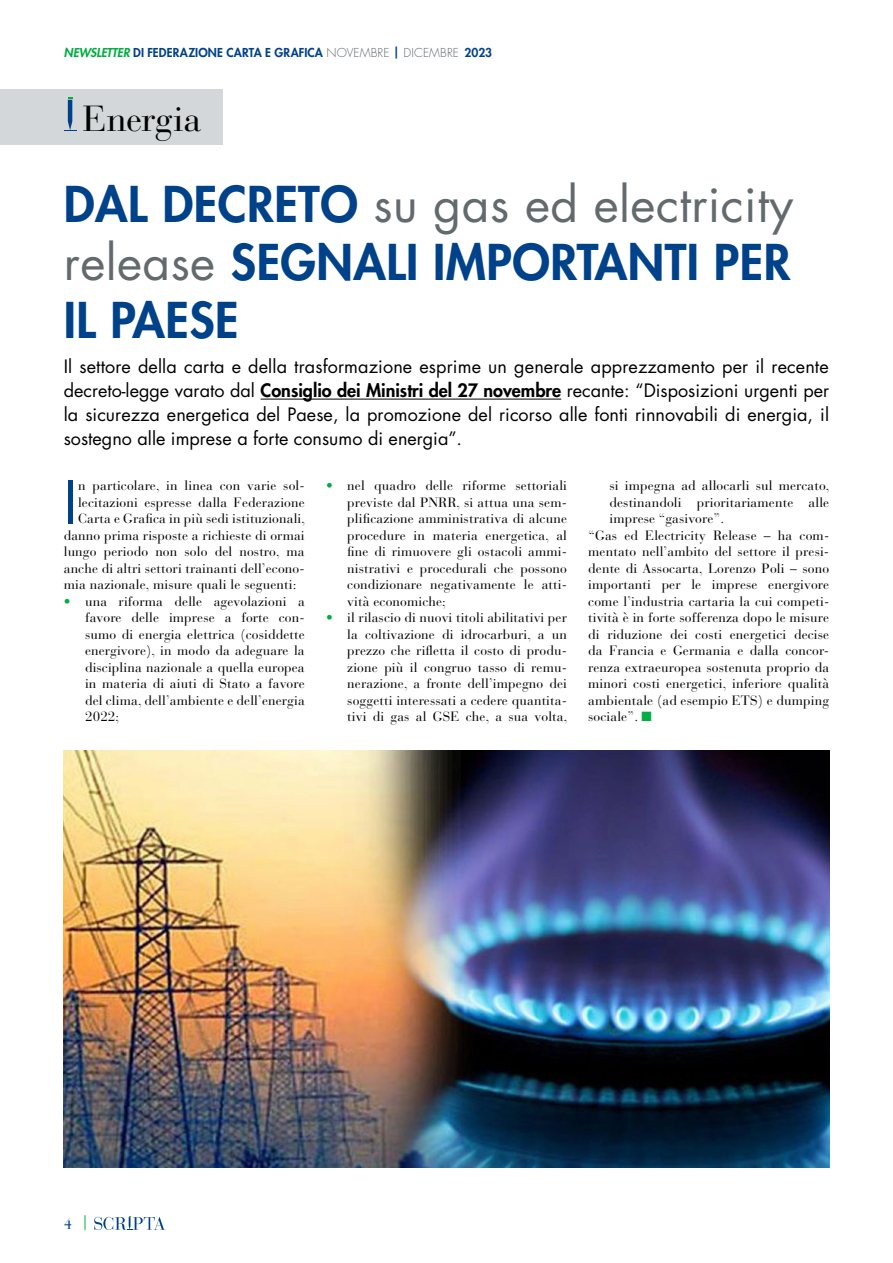
<style>
.page{position:relative;width:893px;height:1263px;background:#fff}
.page>*{position:absolute;margin:0;border:0;box-sizing:border-box;transform-origin:0 0}
.t1{font:57.3px "Futura Std";color:#004289}
.t2{font:800 48px/57.6px "Futura Std";letter-spacing:.01em;color:#004289;text-align:justify}
.t3{font:36px "Bauer Bodoni Std";letter-spacing:-.01em;color:#000}
.t4{font:18px/24px "Futura Std";color:#000;text-align:justify}
.t5{font:15px "Bauer Bodoni Std";color:#004289}
.t6{font:13.5px/16.5px "Bauer Bodoni Std";letter-spacing:.01em;color:#000;text-align:justify}
.t7{font:800 12px "Futura Std";letter-spacing:.01em;color:#004289}
.s1{font-style:italic;color:#00ae43}
.s2{font-weight:300;color:#626a6e}
.s3{font-weight:400;color:#626a6e}
.s4{font-weight:800}
.s5{color:#00ae43}
</style>
<div class="page">
<svg style="left:94px;top:1216px;width:71px;height:14px"></svg>
<svg style="left:85px;top:1215px;width:1px;height:15px"></svg>
<div style="left:0;top:89px;width:223px;height:56px;background:#d3d7d9"></div>
<hr style="left:261px;top:399px;width:300px;height:1px;background:#000">
<img style="left:64px;top:750px;width:765px;height:417px">
<svg style="left:64px;top:97px;width:12px;height:34px"></svg>
<p class="t7" style="left:64px;top:45px;width:430px"><span class="s1">NEWSLETTER</span> DI FEDERAZIONE CARTA E GRAFICA <span class="s2">NOVEMBRE</span> | <span class="s2">DICEMBRE</span> 2023</p>
<h3 class="t3" style="left:83px;top:97px;width:120px">Energia</h3>
<h2 class="t2" style="left:64px;top:176px;width:731px">DAL DECRETO <span class="s3">su gas ed electricity release</span> SEGNALI IMPORTANTI PER IL PAESE</h2>
<p class="t4" style="left:64px;top:355px;width:767px">Il settore della carta e della trasformazione esprime un generale apprezzamento per il recente decreto-legge varato dal <span class="s4">Consiglio dei Ministri del 27 novembre</span> recante: “Disposizioni urgenti per la sicurezza energetica del Paese, la promozione del ricorso alle fonti rinnovabili di energia, il sostegno alle imprese a forte consumo di energia”.</p>
<h1 class="t1" style="left:64px;top:466px;width:15px">I</h1>
<p class="t6" style="left:78px;top:478px;width:228px">n particolare, in linea con varie sol-</p>
<p class="t6" style="left:78px;top:494px;width:228px">lecitazioni espresse dalla Federazione</p>
<p class="t6" style="left:78px;top:511px;width:229px">Carta e Grafica in più sedi istituzionali,</p>
<p class="t6" style="left:64px;top:527px;width:242px">danno prima risposte a richieste di ormai</p>
<p class="t6" style="left:64px;top:544px;width:242px">lungo periodo non solo del nostro, ma</p>
<p class="t6" style="left:64px;top:560px;width:242px">anche di altri settori trainanti dell’econo-</p>
<p class="t6" style="left:64px;top:577px;width:234px">mia nazionale, misure quali le seguenti:</p>
<p class="t6" style="left:85px;top:593px;width:221px;text-indent:-21px"><span class="s5">•</span> una riforma delle agevolazioni a favore delle imprese a forte con&shy;sumo di energia elettrica (cosiddette energivore), in modo da adeguare la disciplina nazionale a quella europea in materia di aiuti di Stato a favore del clima, dell’ambiente e dell’energia 2022;</p>
<p class="t6" style="left:347px;top:478px;width:221px;text-indent:-21px"><span class="s5">•</span> nel quadro delle riforme settoriali previste dal PNRR, si attua una sem&shy;plificazione amministrativa di alcune procedure in materia energetica, al fine di rimuovere gli ostacoli ammi&shy;nistrativi e procedurali che possono condizionare negativamente le atti&shy;vità economiche;</p>
<p class="t6" style="left:347px;top:610px;width:222px;text-indent:-21px"><span class="s5">•</span> il rilascio di nuovi titoli abilitativi per la coltivazione di idrocarburi, a un prezzo che rifletta il costo di produ&shy;zione più il congruo tasso di remu&shy;nerazione, a fronte dell’impegno dei soggetti interessati a cedere quantita&shy;tivi di gas al GSE che, a sua volta,</p>
<p class="t6" style="left:609px;top:478px;width:222px">si impegna ad allocarli sul mercato,</p>
<p class="t6" style="left:609px;top:494px;width:221px">destinandoli prioritariamente alle</p>
<p class="t6" style="left:609px;top:511px;width:116px">imprese “gasivore”.</p>
<p class="t6" style="left:588px;top:527px;width:242px">“Gas ed Electricity Release – ha com-</p>
<p class="t6" style="left:588px;top:544px;width:242px">mentato nell’ambito del settore il presi-</p>
<p class="t6" style="left:588px;top:560px;width:242px">dente di Assocarta, Lorenzo Poli – sono</p>
<p class="t6" style="left:588px;top:577px;width:242px">importanti per le imprese energivore</p>
<p class="t6" style="left:588px;top:593px;width:242px">come l’industria cartaria la cui competi-</p>
<p class="t6" style="left:588px;top:610px;width:242px">tività è in forte sofferenza dopo le misure</p>
<p class="t6" style="left:588px;top:626px;width:242px">di riduzione dei costi energetici decise</p>
<p class="t6" style="left:588px;top:643px;width:242px">da Francia e Germania e dalla concor-</p>
<p class="t6" style="left:588px;top:659px;width:242px">renza extraeuropea sostenuta proprio da</p>
<p class="t6" style="left:588px;top:676px;width:242px">minori costi energetici, inferiore qualità</p>
<p class="t6" style="left:588px;top:692px;width:242px">ambientale (ad esempio ETS) e dumping</p>
<p class="t6" style="left:588px;top:709px;width:65px">sociale”. <span class="s5">■</span></p>
<p class="t5" style="left:64px;top:1214px;width:10px">4</p>
</div>
